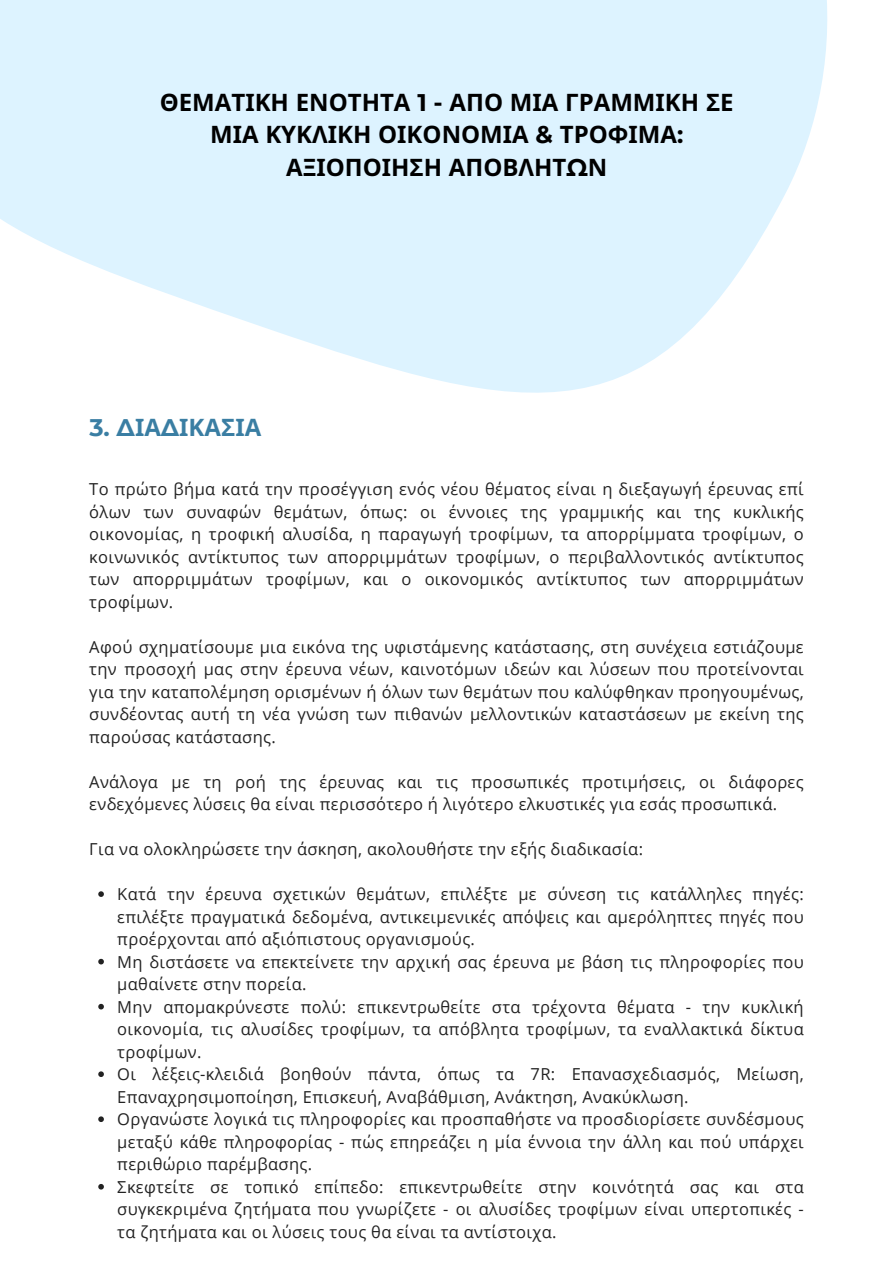
<style>
.page{position:relative;width:893px;height:1264px;background:#fff}
.page>*{position:absolute;margin:0;border:0;box-sizing:border-box;transform-origin:0 0}
.t1{font:700 24px/32.5px "Noto Sans";color:#000;text-align:center}
.t2{font:700 24px "Noto Sans";color:#3a7ea3}
.t3{font:16.5px/22.5px "Open Sans";letter-spacing:.02em;color:#222;text-align:justify}
.s1{font-family:"Montserrat"}
</style>
<div class="page">
<svg style="left:0;top:0;width:828px;height:393px;fill:#ddf3ff"></svg>
<svg style="left:98px;top:891px;width:6px;height:5px"></svg>
<svg style="left:98px;top:958px;width:6px;height:6px"></svg>
<svg style="left:98px;top:1003px;width:6px;height:6px"></svg>
<svg style="left:98px;top:1071px;width:6px;height:5px"></svg>
<svg style="left:98px;top:1116px;width:6px;height:5px"></svg>
<svg style="left:98px;top:1184px;width:6px;height:5px"></svg>
<p class="t1" style="left:160px;top:85px;width:575px">ΘΕΜΑΤΙΚΗ ΕΝΟΤΗΤΑ <span class="s1">1 -</span> ΑΠΟ ΜΙΑ ΓΡΑΜΜΙΚΗ ΣΕ<br>ΜΙΑ ΚΥΚΛΙΚΗ ΟΙΚΟΝΟΜΙΑ <span class="s1">&amp;</span> ΤΡΟΦΙΜΑ<span class="s1">:<br></span>ΑΞΙΟΠΟΙΗΣΗ ΑΠΟΒΛΗΤ<span class="s1">Ω</span>Ν</p>
<p class="t2" style="left:89px;top:410px;width:173px"><span class="s1">3. Δ</span>ΙΑ<span class="s1">Δ</span>ΙΚΑΣΙΑ</p>
<p class="t3" style="left:89px;top:477px;width:716px">Το πρώτο βήμα κατά την προσέγγιση ενός νέου θέματος είναι η διεξαγωγή έρευνας επί όλων των συναφών θεμάτων, όπως: οι έννοιες της γραμμικής και της κυκλικής οικονομίας, η τροφική αλυσίδα, η παραγωγή τροφίμων, τα απορρίμματα τροφίμων, ο κοινωνικός αντίκτυπος των απορριμμάτων τροφίμων, ο περιβαλλοντικός αντίκτυπος των απορριμμάτων τροφίμων, και ο οικονομικός αντίκτυπος των απορριμμάτων τροφίμων.</p>
<p class="t3" style="left:89px;top:635px;width:716px">Αφού σχηματίσουμε μια εικόνα της υφιστάμενης κατάστασης, στη συνέχεια εστιάζουμε την προσοχή μας στην έρευνα νέων, καινοτόμων ιδεών και λύσεων που προτείνονται για την καταπολέμηση ορισμένων ή όλων των θεμάτων που καλύφθηκαν προηγουμένως, συνδέοντας αυτή τη νέα γνώση των πιθανών μελλοντικών καταστάσεων με εκείνη της παρούσας κατάστασης.</p>
<p class="t3" style="left:89px;top:770px;width:716px">Ανάλογα με τη ροή της έρευνας και τις προσωπικές προτιμήσεις, οι διάφορες ενδεχόμενες λύσεις θα είναι περισσότερο ή λιγότερο ελκυστικές για εσάς προσωπικά.</p>
<p class="t3" style="left:89px;top:837px;width:555px">Για να ολοκληρώσετε την άσκηση, ακολουθήστε την εξής διαδικασία:</p>
<p class="t3" style="left:117px;top:882px;width:688px">Κατά την έρευνα σχετικών θεμάτων, επιλέξτε με σύνεση τις κατάλληλες πηγές: επιλέξτε πραγματικά δεδομένα, αντικειμενικές απόψεις και αμερόληπτες πηγές που προέρχονται από αξιόπιστους οργανισμούς.</p>
<p class="t3" style="left:117px;top:950px;width:688px">Μη διστάσετε να επεκτείνετε την αρχική σας έρευνα με βάση τις πληροφορίες που μαθαίνετε στην πορεία.</p>
<p class="t3" style="left:117px;top:995px;width:688px">Μην απομακρύνεστε πολύ: επικεντρωθείτε στα τρέχοντα θέματα - την κυκλική οικονομία, τις αλυσίδες τροφίμων, τα απόβλητα τροφίμων, τα εναλλακτικά δίκτυα τροφίμων.</p>
<p class="t3" style="left:117px;top:1062px;width:688px">Οι λέξεις-κλειδιά βοηθούν πάντα, όπως τα 7R: Επανασχεδιασμός, Μείωση,<br>Επαναχρησιμοποίηση, Επισκευή, Αναβάθμιση, Ανάκτηση, Ανακύκλωση.</p>
<p class="t3" style="left:117px;top:1107px;width:688px">Οργανώστε λογικά τις πληροφορίες και προσπαθήστε να προσδιορίσετε συνδέσμους μεταξύ κάθε πληροφορίας - πώς επηρεάζει η μία έννοια την άλλη και πού υπάρχει περιθώριο παρέμβασης.</p>
<p class="t3" style="left:117px;top:1175px;width:688px">Σκεφτείτε σε τοπικό επίπεδο: επικεντρωθείτε στην κοινότητά σας και στα συγκεκριμένα ζητήματα που γνωρίζετε - οι αλυσίδες τροφίμων είναι υπερτοπικές - τα ζητήματα και οι λύσεις τους θα είναι τα αντίστοιχα.</p>
</div>
